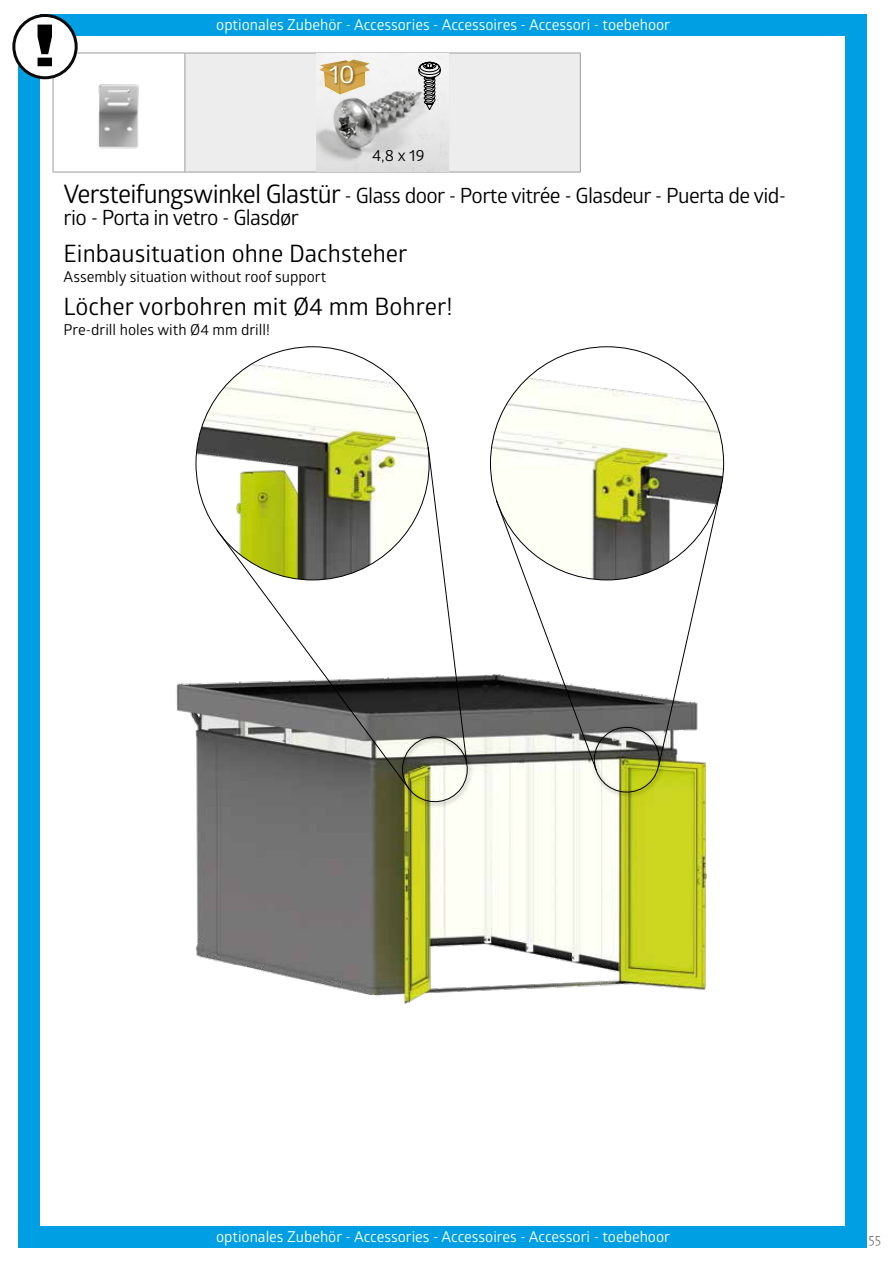
<style>
.page{position:relative;width:893px;height:1263px;background:#fff}
.page>*{position:absolute;margin:0;border:0;box-sizing:border-box;transform-origin:0 0}
.t1{font:25.05px "Glober";color:#fff}
.t2{font:24px "Glober";color:#000}
.t3{font:21px/22.5px "Glober";letter-spacing:-.03em;color:#000}
.t4{font:16.05px "Glober";color:#000}
.t5{font:15px "Glober";color:#fff}
.t6{font:15px "Glober";color:#000}
.t7{font:300 13.5px "The Sans";color:#706f6f}
.s1{font-size:25.5px}
</style>
<div class="page">
<img style="left:176px;top:674px;width:531px;height:330px">
<div style="left:186px;top:54px;width:394px;height:118px;background:#ededed"></div>
<hr style="left:53px;top:53px;width:132px;height:1px;background:#9d9d9c">
<hr style="left:53px;top:53px;width:1px;height:119px;background:#9d9d9c">
<hr style="left:185px;top:53px;width:132px;height:1px;background:#9d9d9c">
<hr style="left:185px;top:53px;width:1px;height:119px;background:#9d9d9c">
<hr style="left:448px;top:53px;width:132px;height:1px;background:#9d9d9c">
<hr style="left:316px;top:53px;width:1px;height:119px;background:#9d9d9c">
<hr style="left:448px;top:53px;width:1px;height:119px;background:#9d9d9c">
<hr style="left:185px;top:172px;width:132px;height:1px;background:#9d9d9c">
<hr style="left:317px;top:172px;width:131px;height:1px;background:#9d9d9c">
<hr style="left:448px;top:172px;width:132px;height:1px;background:#9d9d9c">
<hr style="left:580px;top:53px;width:1px;height:119px;background:#9d9d9c">
<hr style="left:53px;top:172px;width:132px;height:1px;background:#9d9d9c">
<img style="left:490px;top:347px;width:234px;height:233px;border-radius:117px">
<img style="left:196px;top:347px;width:233px;height:233px;border-radius:117px">
<div style="left:399px;top:733px;width:74px;height:75px;background:#000;opacity:.75"></div>
<svg style="left:216px;top:529px;width:181px;height:261px"></svg>
<img style="left:98px;top:84px;width:41px;height:65px">
<svg style="left:397px;top:446px;width:75px;height:361px"></svg>
<svg style="left:496px;top:485px;width:226px;height:312px"></svg>
<img style="left:317px;top:53px;width:131px;height:119px">
<svg style="left:418px;top:62px;width:23px;height:48px"></svg>
<svg style="left:319px;top:59px;width:51px;height:35px"></svg>
<div style="left:329px;top:65px;width:27px;height:21px;background:#000;opacity:.4"></div>
<div style="left:18px;top:60px;width:21px;height:1187px;background:#009fe3"></div>
<div style="left:40px;top:15px;width:806px;height:21px;background:#009fe3"></div>
<div style="left:14px;top:15px;width:62px;height:63px;background:#fff;border-radius:50%"></div>
<div style="left:12px;top:14px;width:66px;height:65px;border:3px solid #0a0a0a;border-radius:50%"></div>
<svg style="left:38px;top:25px;width:14px;height:41px"></svg>
<div style="left:846px;top:15px;width:21px;height:1233px;background:#009fe3"></div>
<div style="left:18px;top:1227px;width:828px;height:21px;background:#009fe3"></div>
<p class="t5" style="left:216px;top:14px;width:455px">optionales Zubehör - Accessories - Accessoires - Accessori - toebehoor</p>
<h1 class="t1" style="left:329px;top:56px;width:27px">10</h1>
<p class="t4" style="left:372px;top:144px;width:54px">4,8 x 19</p>
<h3 class="t3" style="left:64px;top:183px;width:724px"><span class="s1">Versteifungswinkel Glastür</span> - Glass door - Porte vitrée - Glasdeur - Puerta de vid&shy;rio - Porta in vetro - Glasdør</h3>
<h2 class="t2" style="left:64px;top:236px;width:345px">Einbausituation ohne Dachsteher</h2>
<p class="t6" style="left:64px;top:266px;width:264px">Assembly situation without roof support</p>
<h2 class="t2" style="left:64px;top:290px;width:390px">Löcher vorbohren mit Ø4 mm Bohrer!</h2>
<p class="t6" style="left:64px;top:320px;width:208px">Pre-drill holes with Ø4 mm drill!</p>
<p class="t5" style="left:216px;top:1226px;width:455px">optionales Zubehör - Accessories - Accessoires - Accessori - toebehoor</p>
<p class="t7" style="left:868px;top:1227px;width:14px">55</p>
</div>
